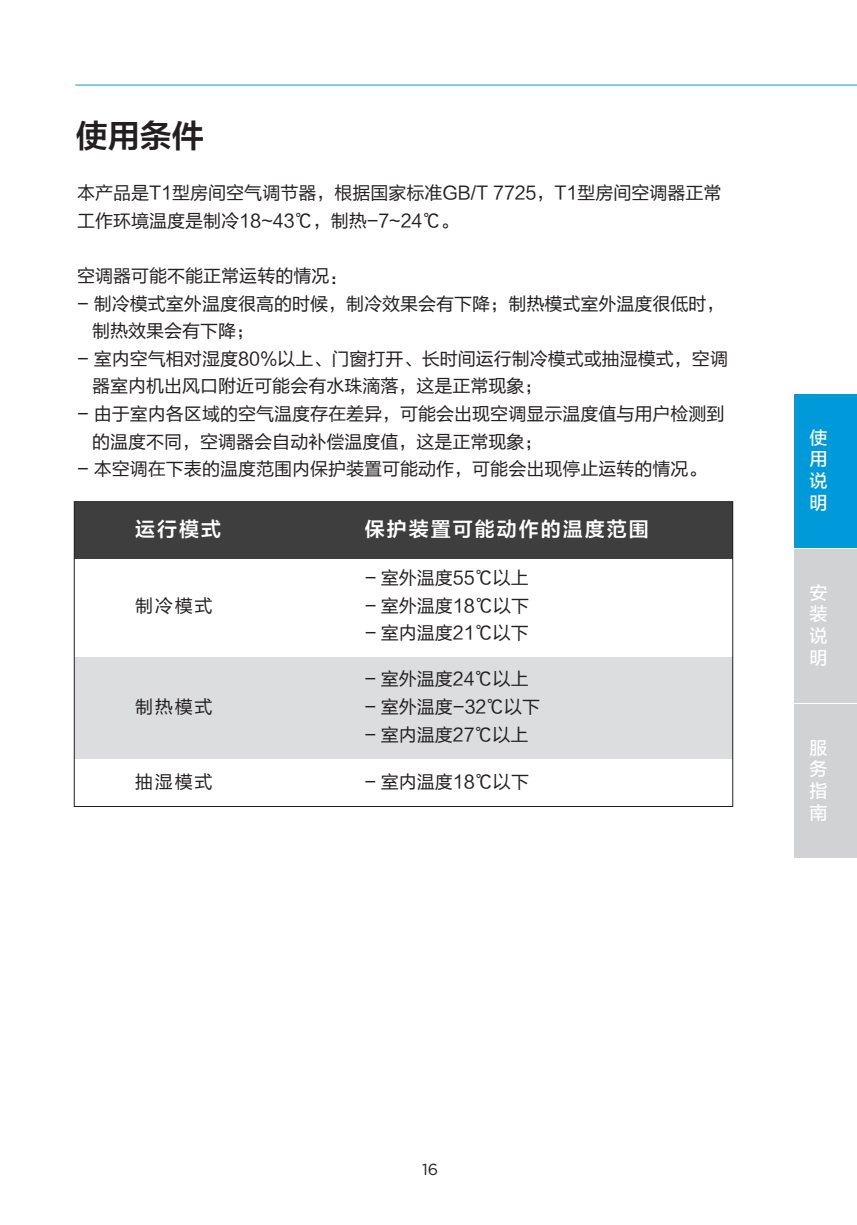
<style>
.page{position:relative;width:857px;height:1225px;background:#fff}
.page>*{position:absolute;margin:0;border:0;box-sizing:border-box;transform-origin:0 0}
.t1{font:32px "FZLTZCHK GBK1 0";color:#231f20}
.t2{font:20px "FZLTZCHK GBK1 0";letter-spacing:.1em;color:#fff}
.t3{font:18px/27.6px "FZLTHK GBK1 0";color:#231f20}
.t4{font:18px/21.6px "FZLTZHUNHJW GB1 0";color:#fff;text-align:justify}
.t5{font:16px "Gotham";color:#231f20}
</style>
<div class="page">
<div style="left:74px;top:501px;width:658px;height:57px;background:#3e3e3f"></div>
<div style="left:74px;top:657px;width:658px;height:101px;background:#dcdddf"></div>
<hr style="left:75px;top:85px;width:781px;height:1px;background:#0099da">
<div style="left:794px;top:704px;width:62px;height:153px;background:#d1d2d4"></div>
<div style="left:794px;top:394px;width:62px;height:153px;background:#0099da"></div>
<div style="left:794px;top:549px;width:62px;height:153px;background:#d1d2d4"></div>
<h1 class="t1" style="left:76px;top:118px;width:129px">使用条件</h1>
<p class="t3" style="left:77px;top:179px;width:645px">本产品是T1型房间空气调节器，根据国家标准GB/T 7725，T1型房间空调器正常工作环境温度是制冷18~43℃，制热-7~24℃。</p>
<p class="t3" style="left:77px;top:262px;width:271px">空调器可能不能正常运转的情况：</p>
<p class="t3" style="left:92px;top:290px;width:633px;text-indent:-15px">- 制冷模式室外温度很高的时候，制冷效果会有下降；制热模式室外温度很低时，制热效果会有下降；</p>
<p class="t3" style="left:92px;top:345px;width:637px;text-indent:-15px">- 室内空气相对湿度80%以上、门窗打开、长时间运行制冷模式或抽湿模式，空调器室内机出风口附近可能会有水珠滴落，这是正常现象；</p>
<p class="t3" style="left:92px;top:400px;width:633px;text-indent:-15px">- 由于室内各区域的空气温度存在差异，可能会出现空调显示温度值与用户检测到的温度不同，空调器会自动补偿温度值，这是正常现象；</p>
<p class="t3" style="left:77px;top:455px;width:630px">- 本空调在下表的温度范围内保护装置可能动作，可能会出现停止运转的情况。</p>
<p class="t2" style="left:135px;top:518px;width:87px">运行模式</p>
<p class="t3" style="left:135px;top:592px;width:79px">制冷模式</p>
<p class="t3" style="left:135px;top:693px;width:79px">制热模式</p>
<p class="t2" style="left:364px;top:518px;width:285px">保护装置可能动作的温度范围</p>
<p class="t3" style="left:364px;top:564px;width:165px">- 室外温度55℃以上</p>
<p class="t3" style="left:364px;top:592px;width:166px">- 室外温度18℃以下</p>
<p class="t3" style="left:364px;top:620px;width:165px">- 室内温度21℃以下</p>
<p class="t3" style="left:364px;top:666px;width:165px">- 室外温度24℃以上</p>
<p class="t3" style="left:364px;top:693px;width:177px">- 室外温度-32℃以下</p>
<p class="t3" style="left:364px;top:721px;width:165px">- 室内温度27℃以上</p>
<p class="t3" style="left:135px;top:768px;width:79px">抽湿模式</p>
<p class="t3" style="left:364px;top:768px;width:166px">- 室内温度18℃以下</p>
<p class="t4" style="left:809px;top:427px;width:19px">使用说明</p>
<p class="t4" style="left:809px;top:582px;width:19px">安装说明</p>
<p class="t4" style="left:809px;top:737px;width:19px">服务指南</p>
<p class="t5" style="left:422px;top:1159px;width:18px">16</p>
</div>
